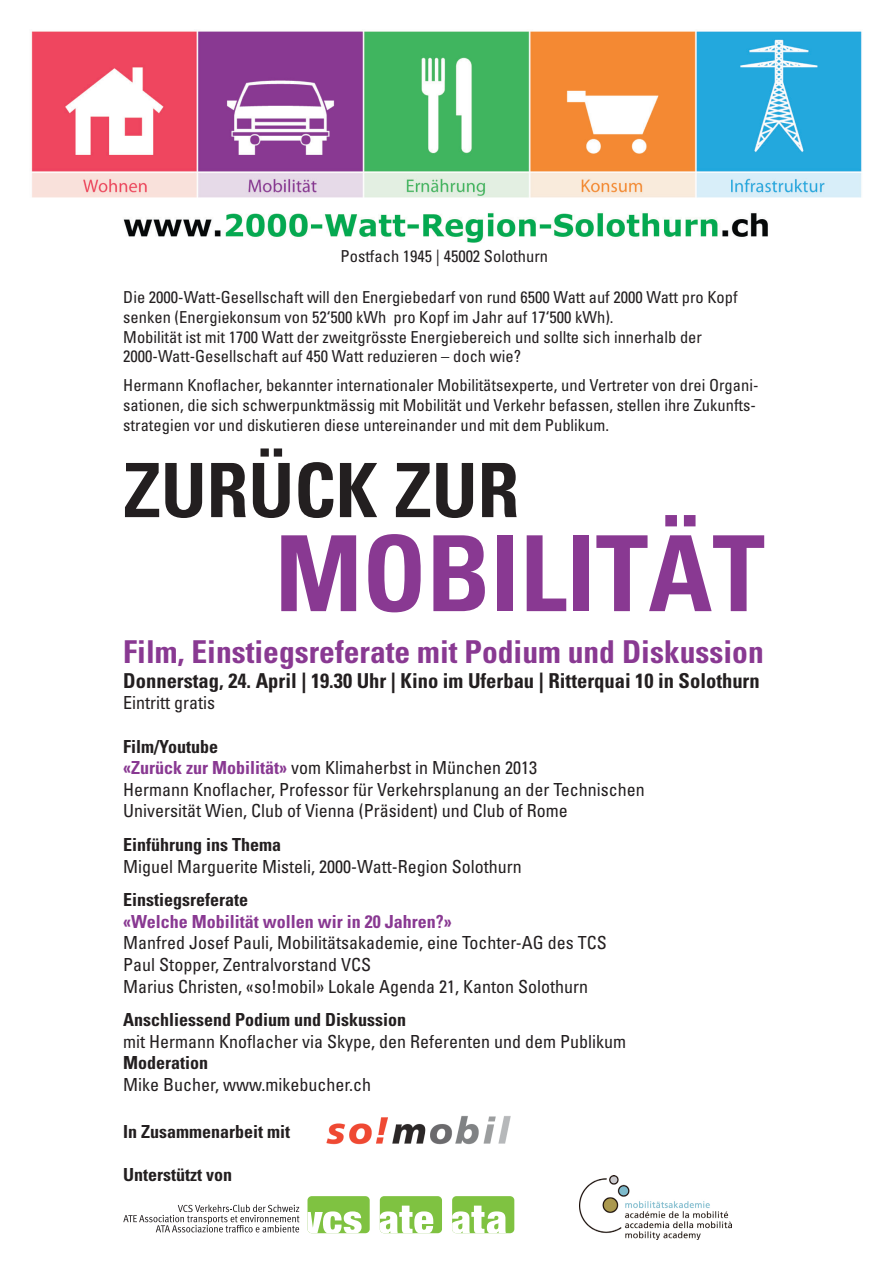
<style>
.page{position:relative;width:893px;height:1263px;background:#fff}
.page>*{position:absolute;margin:0;border:0;box-sizing:border-box;transform-origin:0 0}
.t1{font:700 condensed 105px "Univers";color:#893992}
.t2{font:700 condensed 75px "Univers";color:#231f20}
.t3{font:700 condensed 31.5px "Univers";color:#893992}
.t4{font:700 condensed 20.55px "Univers";color:#231f20}
.t5{font:condensed 18px/21.6px "Univers";color:#231f20}
.t6{font:700 condensed 18px "Univers";color:#231f20}
.t7{font:700 condensed 18px "Univers";color:#893992}
.t8{font:condensed 16.5px/19.8px "Univers";color:#231f20}
.s1{font-weight:700}
.s2{font-weight:700;color:#893992}
</style>
<div class="page">
<img style="left:31px;top:31px;width:831px;height:212px">
<img style="left:326px;top:1116px;width:185px;height:29px">
<div style="left:452px;top:1196px;width:62px;height:37px;background:#7fc241;border-radius:4px"></div>
<div style="left:380px;top:1196px;width:62px;height:37px;background:#7fc241;border-radius:4px"></div>
<div style="left:307px;top:1196px;width:63px;height:37px;background:#7fc241;border-radius:4px"></div>
<svg style="left:452px;top:1205px;width:54px;height:28px"></svg>
<svg style="left:380px;top:1205px;width:53px;height:28px"></svg>
<svg style="left:307px;top:1211px;width:55px;height:22px"></svg>
<svg style="left:123px;top:1204px;width:176px;height:28px"></svg>
<img style="left:580px;top:1176px;width:151px;height:63px">
<p class="t8" style="left:341px;top:246px;width:209px">Postfach 1945 | 45002 Solothurn</p>
<p class="t8" style="left:123px;top:287px;width:616px">Die 2000-Watt-Gesellschaft will den Energiebedarf von rund 6500 Watt auf 2000 Watt pro Kopf senken (Energiekonsum von 52‘500 kWh pro Kopf im Jahr auf 17‘500 kWh).<br>Mobilität ist mit 1700 Watt der zweitgrösste Energiebereich und sollte sich innerhalb der 2000-Watt-Gesellschaft auf 450 Watt reduzieren – doch wie?</p>
<p class="t8" style="left:123px;top:375px;width:637px">Hermann Knoflacher, bekannter internationaler Mobilitätsexperte, und Vertreter von drei Organi&shy;sationen, die sich schwerpunktmässig mit Mobilität und Verkehr befassen, stellen ihre Zukunfts&shy;strategien vor und diskutieren diese untereinander und mit dem Publikum.</p>
<h2 class="t2" style="left:123px;top:444px;width:397px">ZURÜCK ZUR</h2>
<h1 class="t1" style="left:275px;top:509px;width:491px">MOBILITÄT</h1>
<h3 class="t3" style="left:123px;top:632px;width:642px">Film, Einstiegsreferate mit Podium und Diskussion</h3>
<p class="t4" style="left:123px;top:668px;width:638px">Donnerstag, 24. April | 19.30 Uhr | Kino im Uferbau | Ritterquai 10 in Solothurn</p>
<p class="t5" style="left:123px;top:692px;width:93px">Eintritt gratis</p>
<p class="t5" style="left:123px;top:735px;width:523px"><span class="s1">Film/Youtube<br></span><span class="s2">«Zurück zur Mobilität»</span> vom Klimaherbst in München 2013<br>Hermann Knoflacher, Professor für Verkehrsplanung an der Technischen Universität Wien, Club of Vienna (Präsident) und Club of Rome</p>
<p class="t6" style="left:123px;top:833px;width:159px">Einführung ins Thema</p>
<p class="t5" style="left:123px;top:855px;width:400px">Miguel Marguerite Misteli, 2000-Watt-Region Solothurn</p>
<p class="t6" style="left:123px;top:889px;width:126px">Einstiegsreferate</p>
<p class="t7" style="left:123px;top:910px;width:330px">«Welche Mobilität wollen wir in 20 Jahren?»</p>
<p class="t5" style="left:123px;top:932px;width:485px">Manfred Josef Pauli, Mobilitätsakademie, eine Tochter-AG des TCS<br>Paul Stopper, Zentralvorstand VCS<br>Marius Christen, «so!mobil» Lokale Agenda 21, Kanton Solothurn</p>
<p class="t6" style="left:123px;top:1009px;width:284px">Anschliessend Podium und Diskussion</p>
<p class="t5" style="left:123px;top:1030px;width:504px">mit Hermann Knoflacher via Skype, den Referenten und dem Publikum</p>
<p class="t6" style="left:123px;top:1052px;width:86px">Moderation</p>
<p class="t5" style="left:123px;top:1073px;width:249px">Mike Bucher, www.mikebucher.ch</p>
<p class="t6" style="left:123px;top:1120px;width:168px">In Zusammenarbeit mit</p>
<p class="t6" style="left:123px;top:1163px;width:110px">Unterstützt von</p>
</div>
